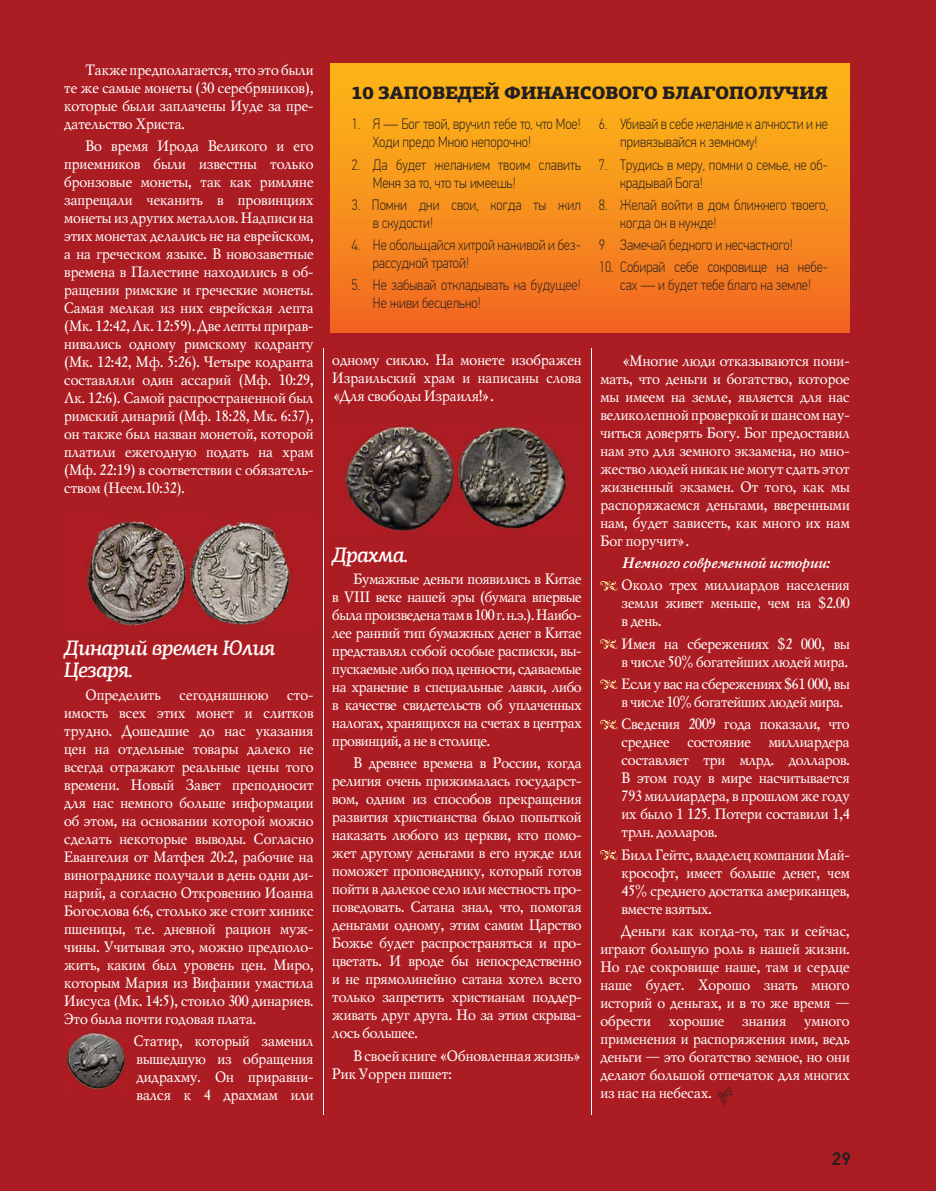
<style>
.page{position:relative;width:936px;height:1191px;background:#fff}
.page>*{position:absolute;margin:0;border:0;box-sizing:border-box;transform-origin:0 0}
.t1{font:italic 500 21px/22.5px "PF Agora Slab Pro";letter-spacing:-.04em;color:#fff}
.t2{font:900 18px "PF Agora Slab Pro";letter-spacing:-.025em;color:#231f20}
.t3{font:500 18px "PF Din Text Pro";color:#231f20}
.t4{font:15px/18px "Mysl C";letter-spacing:-.04em;color:#fff;text-align:justify}
.t5{font:100 15px/18px "PF Din Text Cond Pro";color:#231f20}
.t6{font:15px/18px "Mysl C";letter-spacing:-.06em;color:#fff}
.t7{font:italic 700 15px "Mysl C";letter-spacing:-.04em;color:#fff}
</style>
<div class="page">
<div style="left:0;top:0;width:935px;height:1190px;background:#ab1d22"></div>
<img style="left:86px;top:518px;width:208px;height:108px">
<img style="left:66px;top:1032px;width:60px;height:58px">
<img style="left:345px;top:426px;width:222px;height:107px">
<svg style="left:600px;top:581px;width:17px;height:9px"></svg>
<svg style="left:600px;top:639px;width:17px;height:10px"></svg>
<svg style="left:600px;top:679px;width:17px;height:10px"></svg>
<svg style="left:600px;top:719px;width:17px;height:10px"></svg>
<svg style="left:600px;top:850px;width:17px;height:9px"></svg>
<svg style="left:717px;top:1087px;width:15px;height:18px"></svg>
<hr style="left:323px;top:348px;width:1px;height:766px;background:#fff">
<hr style="left:591px;top:348px;width:1px;height:766px;background:#fff">
<div style="left:330px;top:64px;width:519px;height:269px;background:linear-gradient(to bottom,#fdbb16,#f26723)"></div>
<p class="t4" style="left:64px;top:62px;width:251px;text-indent:21px">Также предполагается, что это были те же самые монеты (30 серебряников), которые были заплачены Иуде за пре&shy;дательство Христа.</p>
<p class="t4" style="left:64px;top:138px;width:251px;text-indent:21px">Во время Ирода Великого и его приемников были известны только бронзовые монеты, так как римляне запрещали чеканить в провинциях монеты из других металлов. Надписи на этих монетах делались не на еврейском, а на греческом языке. В новозаветные времена в Палестине находились в об&shy;ращении римские и греческие монеты.<br>Самая мелкая из них еврейская лепта (Мк. 12:42, Лк. 12:59). Две лепты прирав&shy;нивались одному римскому кодранту (Мк. 12:42, Мф. 5:26). Четыре кодранта составляли один ассарий (Мф. 10:29, Лк. 12:6). Самой распространенной был римский динарий (Мф. 18:28, Мк. 6:37), он также был назван монетой, которой платили ежегодную подать на храм (Мф. 22:19) в соответствии с обязатель&shy;ством (Неем.10:32).</p>
<h1 class="t1" style="left:64px;top:638px;width:213px">Динарий времен Юлия<br>Цезаря.</h1>
<p class="t4" style="left:64px;top:686px;width:251px;text-indent:21px">Определить сегодняшнюю сто&shy;имость всех этих монет и слитков трудно. Дошедшие до нас указания цен на отдельные товары далеко не всегда отражают реальные цены того времени. Новый Завет преподносит для нас немного больше информации об этом, на основании которой можно сделать некоторые выводы. Согласно Евангелия от Матфея 20:2, рабочие на винограднике получали в день одни ди&shy;нарий, а согласно Откровению Иоанна Богослова 6:6, столько же стоит хиникс пшеницы, т.е. дневной рацион муж&shy;чины. Учитывая это, можно предполо&shy;жить, каким был уровень цен. Миро, которым Мария из Вифании умастила Иисуса (Мк. 14:5), стоило 300 динариев.<br>Это была почти годовая плата.</p>
<p class="t4" style="left:133px;top:1032px;width:182px">Статир, который заменил вышедшую из обращения дидрахму. Он приравни&shy;вался к 4 драхмам или</p>
<p class="t2" style="left:351px;top:85px;width:478px">10 ЗАПОВЕДЕЙ ФИНАНСОВОГО БЛАГОПОЛУЧИЯ</p>
<p class="t5" style="left:373px;top:117px;width:209px;text-indent:-21px">1. Я — Бог твой, вручил тебе то, что Мое!<br>Ходи предо Мною непорочно!</p>
<p class="t5" style="left:373px;top:157px;width:209px;text-indent:-21px">2. Да будет желанием твоим славить<br>Меня за то, что ты имеешь!</p>
<p class="t5" style="left:373px;top:197px;width:209px;text-indent:-21px">3. Помни дни свои, когда ты жил в скудости!</p>
<p class="t5" style="left:373px;top:237px;width:209px;text-indent:-21px">4. Не обольщайся хитрой наживой и без&shy;рассудной тратой!</p>
<p class="t5" style="left:373px;top:278px;width:209px;text-indent:-21px">5. Не забывай откладывать на будущее!<br>Не живи бесцельно!</p>
<p class="t5" style="left:620px;top:117px;width:209px;text-indent:-21px">6. Убивай в себе желание к алчности и не привязывайся к земному!</p>
<p class="t5" style="left:620px;top:157px;width:209px;text-indent:-21px">7. Трудись в меру, помни о семье, не об&shy;крадывай Бога!</p>
<p class="t5" style="left:620px;top:197px;width:209px;text-indent:-21px">8. Желай войти в дом ближнего твоего, когда он в нужде!</p>
<p class="t5" style="left:599px;top:237px;width:195px">9 Замечай бедного и несчастного!</p>
<p class="t5" style="left:599px;top:260px;width:231px;text-align:center">10. Собирай себе сокровище на небе&shy;сах — и будет тебе благо на земле!</p>
<p class="t4" style="left:332px;top:352px;width:251px">одному сиклю. На монете изображен Израильский храм и написаны слова «Для свободы Израиля!».</p>
<h1 class="t1" style="left:332px;top:545px;width:78px">Драхма.</h1>
<p class="t4" style="left:332px;top:571px;width:251px;text-indent:21px">Бумажные деньги появились в Китае в VIII веке нашей эры (бумага впервые была произведена там в 100 г. н.э.). Наибо&shy;лее ранний тип бумажных денег в Китае представлял собой особые расписки, вы&shy;пускаемые либо под ценности, сдаваемые на хранение в специальные лавки, либо в качестве свидетельств об уплаченных налогах, хранящихся на счетах в центрах провинций, а не в столице.</p>
<p class="t4" style="left:332px;top:755px;width:251px;text-indent:21px">В древнее времена в России, когда религия очень прижималась государст&shy;вом, одним из способов прекращения развития христианства было попыткой наказать любого из церкви, кто помо&shy;жет другому деньгами в его нужде или поможет проповеднику, который готов пойти в далекое село или местность про&shy;поведовать. Сатана знал, что, помогая деньгами одному, этим самим Царство Божье будет распространяться и про&shy;цветать. И вроде бы непосредственно и не прямолинейно сатана хотел всего только запретить христианам поддер&shy;живать друг друга. Но за этим скрыва&shy;лось большее.</p>
<p class="t4" style="left:332px;top:1047px;width:251px;text-indent:21px">В своей книге «Обновленная жизнь»<br>Рик Уоррен пишет:</p>
<p class="t4" style="left:600px;top:353px;width:251px;text-indent:21px">«Многие люди отказываются пони&shy;мать, что деньги и богатство, которое мы имеем на земле, является для нас великолепной проверкой и шансом нау&shy;читься доверять Богу. Бог предоставил нам это для земного экзамена, но мно&shy;жество людей никак не могут сдать этот жизненный экзамен. От того, как мы распоряжаемся деньгами, вверенными нам, будет зависеть, как много их нам Бог поручит».</p>
<p class="t7" style="left:621px;top:556px;width:209px">Немного современной истории:</p>
<p class="t4" style="left:621px;top:577px;width:230px">Около трех миллиардов населения земли живет меньше, чем на $2.00 в день.</p>
<p class="t4" style="left:621px;top:635px;width:230px">Имея на сбережениях $2 000, вы в числе 50% богатейших людей мира.</p>
<p class="t6" style="left:621px;top:676px;width:230px">Если у вас на сбережениях $61 000, вы в числе 10% богатейших людей мира.</p>
<p class="t4" style="left:621px;top:716px;width:230px">Сведения 2009 года показали, что среднее состояние миллиардера составляет три млрд. долларов.<br>В этом году в мире насчитывается 793 миллиардера, в прошлом же году их было 1 125. Потери составили 1,4 трлн. долларов.</p>
<p class="t4" style="left:621px;top:846px;width:230px">Билл Гейтс, владелец компании Май&shy;крософт, имеет больше денег, чем 45% среднего достатка американцев, вместе взятых.</p>
<p class="t4" style="left:600px;top:922px;width:251px;text-indent:21px">Деньги как когда-то, так и сейчас, играют большую роль в нашей жизни.<br>Но где сокровище наше, там и сердце наше будет. Хорошо знать много историй о деньгах, и в то же время — обрести хорошие знания умного применения и распоряжения ими, ведь деньги — это богатство земное, но они делают большой отпечаток для многих из нас на небесах.</p>
<p class="t3" style="left:831px;top:1151px;width:20px">29</p>
</div>
